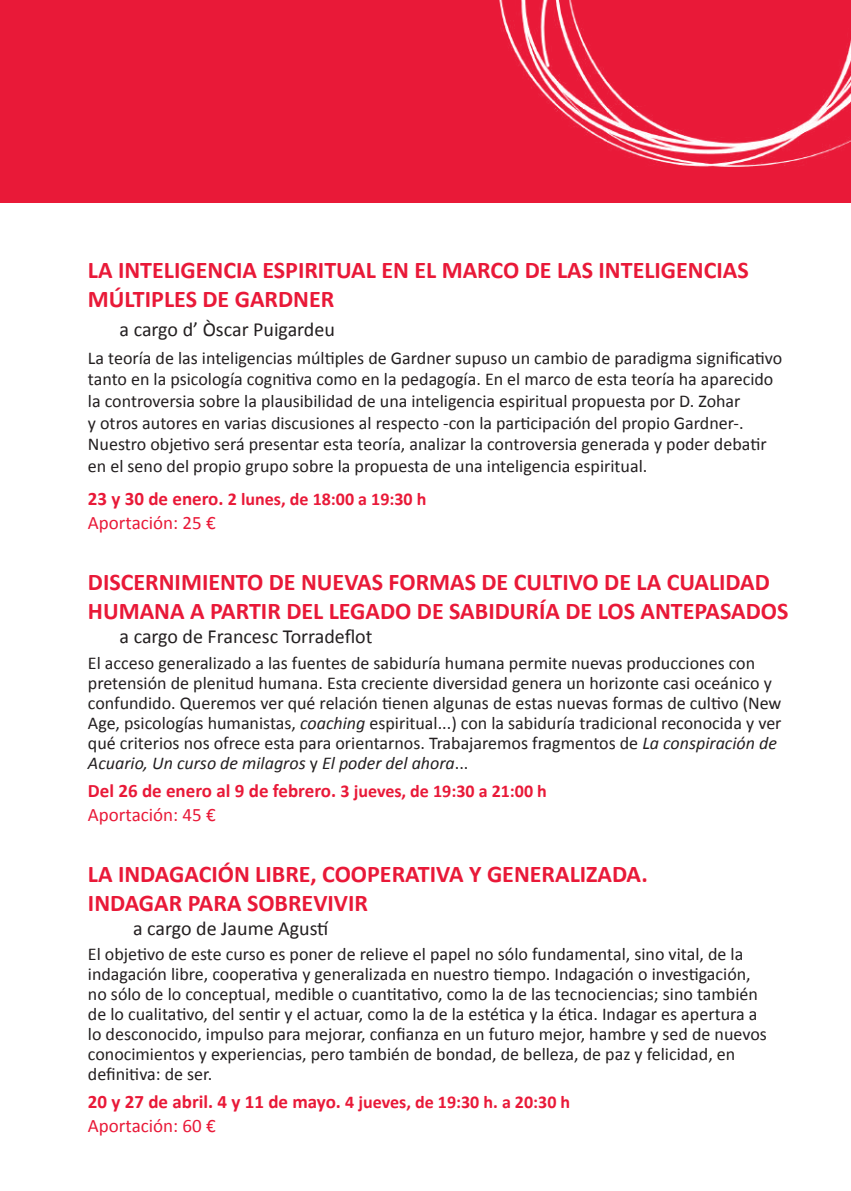
<style>
.page{position:relative;width:851px;height:1191px;background:#fff}
.page>*{position:absolute;margin:0;border:0;box-sizing:border-box;transform-origin:0 0}
.t1{font:700 24px/28.8px "Calibri";color:#e91938}
.t2{font:20px "Calibri";color:#231f20}
.t3{font:700 19px/24px "Calibri";color:#e91938}
.t4{font:19px "Calibri";color:#e91938}
.t5{font:18px/20px "Calibri";color:#231f20}
.t6{font:700 18px "Calibri";color:#e91938}
.s1{font-size:19px}
.s2{font-style:italic}
.s3{font-size:18px}
.s4{font-weight:400}
</style>
<div class="page">
<div style="left:0;top:0;width:850px;height:202px;background:#e91938"></div>
<img style="left:484px;top:0;width:366px;height:203px">
<h1 class="t1" style="left:88px;top:255px;width:662px">LA INTELIGENCIA ESPIRITUAL EN EL MARCO DE LAS INTELIGENCIAS<br>MÚLTIPLES DE GARDNER</h1>
<p class="t2" style="left:120px;top:317px;width:217px">a cargo d’ Òscar Puigardeu</p>
<p class="t5" style="left:88px;top:347px;width:696px;line-height:21.6px">La teoría de las inteligencias múltiples de Gardner supuso un cambio de paradigma significativo tanto en la psicología cognitiva como en la pedagogía. En el marco de esta teoría ha aparecido la controversia sobre la plausibilidad de una inteligencia espiritual propuesta por D. Zohar<br>y otros autores en varias discusiones al respecto -con la participación del propio Gardner-.<br>Nuestro objetivo será presentar esta teoría, analizar la controversia generada y poder debatir en el seno del propio grupo sobre la propuesta de una inteligencia espiritual.</p>
<p class="t6" style="left:88px;top:487px;width:340px"><span class="s1">23 y 30 de enero.</span> 2 lunes, de 18:00 a 19:30 h</p>
<p class="t4" style="left:88px;top:511px;width:129px">Aportación: 25 €</p>
<h1 class="t1" style="left:88px;top:568px;width:702px">DISCERNIMIENTO DE NUEVAS FORMAS DE CULTIVO DE LA CUALIDAD<br>HUMANA A PARTIR DEL LEGADO DE SABIDURÍA DE LOS ANTEPASADOS</h1>
<p class="t2" style="left:120px;top:624px;width:254px">a cargo de Francesc Torradeflot</p>
<p class="t5" style="left:88px;top:653px;width:695px">El acceso generalizado a las fuentes de sabiduría humana permite nuevas producciones con pretensión de plenitud humana. Esta creciente diversidad genera un horizonte casi oceánico y confundido. Queremos ver qué relación tienen algunas de estas nuevas formas de cultivo (New Age, psicologías humanistas, <span class="s2">coaching</span> espiritual...) con la sabiduría tradicional reconocida y ver qué criterios nos ofrece esta para orientarnos. Trabajaremos fragmentos de <span class="s2">La conspiración de Acuario, Un curso de milagros</span> y <span class="s2">El poder del ahora</span>...</p>
<p class="t3" style="left:88px;top:778px;width:460px">Del 26 de enero al 9 de febrero. <span class="s3">3 jueves, de 19:30 a 21:00 h<br></span><span class="s4">Aportación: 45 €</span></p>
<h1 class="t1" style="left:88px;top:859px;width:561px">LA INDAGACIÓN LIBRE, COOPERATIVA Y GENERALIZADA.<br>INDAGAR PARA SOBREVIVIR</h1>
<p class="t2" style="left:133px;top:915px;width:197px">a cargo de Jaume Agustí</p>
<p class="t5" style="left:88px;top:944px;width:680px">El objetivo de este curso es poner de relieve el papel no sólo fundamental, sino vital, de la indagación libre, cooperativa y generalizada en nuestro tiempo. Indagación o investigación, no sólo de lo conceptual, medible o cuantitativo, como la de las tecnociencias; sino también de lo cualitativo, del sentir y el actuar, como la de la estética y la ética. Indagar es apertura a lo desconocido, impulso para mejorar, confianza en un futuro mejor, hambre y sed de nuevos conocimientos y experiencias, pero también de bondad, de belleza, de paz y felicidad, en definitiva: de ser.</p>
<p class="t3" style="left:88px;top:1090px;width:483px">20 y 27 de abril. 4 y 11 de mayo. <span class="s3">4 jueves, de 19:30 h. a 20:30 h<br></span><span class="s4">Aportación: 60 €</span></p>
</div>
